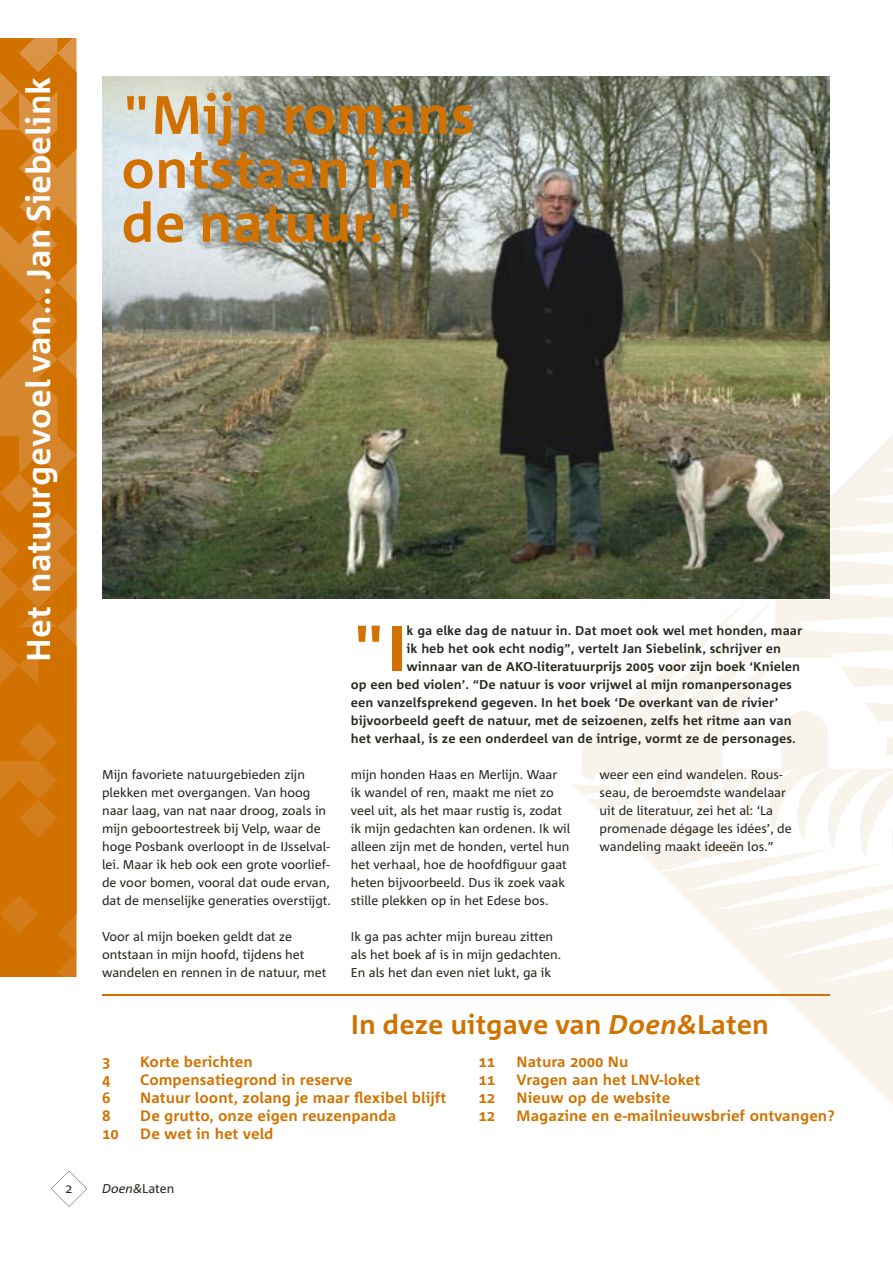
<style>
.page{position:relative;width:893px;height:1263px;background:#fff}
.page>*{position:absolute;margin:0;border:0;box-sizing:border-box;transform-origin:0 0}
.t1{font:64.35px "Agrofont Vet";color:#d17200}
.t2{font:54px/54px "Agrofont Vet";color:#d17200}
.t3{font:33px "Agrofont Vet";color:#fff}
.t4{font:27px "Agrofont Vet";color:#d17200}
.t5{font:15px "Agrofont Vet";color:#d17200}
.t6{font:12.75px/18px "Agrofont Normaal";color:#2b2b25}
.t7{font:12.75px "Agrofont Vet";color:#2b2b25}
.t8{font:12.75px "Agrofont Normaal Cursief";color:#2b2b25}
.s1{font-family:"Agrofont Vet Cursief"}
.s2{font-family:"Agrofont Normaal"}
</style>
<div class="page">
<svg style="left:659px;top:889px;width:234px;height:216px"></svg>
<svg style="left:572px;top:419px;width:321px;height:470px"></svg>
<img style="left:102px;top:77px;width:727px;height:522px">
<svg style="left:51px;top:1171px;width:36px;height:36px"></svg>
<svg style="left:0;top:38px;width:77px;height:939px;background:#d37911"></svg>
<hr style="left:102px;top:995px;width:727px;height:1px;background:#d17200">
<h3 class="t3" style="left:21px;top:662px;width:587px;rotate:-90deg">Het natuurgevoel van... Jan Siebelink</h3>
<h2 class="t2" style="left:121px;top:90px;width:355px">"Mijn romans ontstaan in de natuur."</h2>
<p class="t6" style="left:102px;top:766px;width:230px">Mijn favoriete natuurgebieden zijn plekken met overgangen. Van hoog naar laag, van nat naar droog, zoals in mijn geboortestreek bij Velp, waar de hoge Posbank overloopt in de IJsselval&shy;lei. Maar ik heb ook een grote voorlief&shy;de voor bomen, vooral dat oude ervan, dat de menselijke generaties overstijgt.</p>
<p class="t6" style="left:102px;top:928px;width:226px">Voor al mijn boeken geldt dat ze ontstaan in mijn hoofd, tijdens het wandelen en rennen in de natuur, met</p>
<h1 class="t1" style="left:351px;top:613px;width:57px">"I</h1>
<p class="t7" style="left:407px;top:623px;width:397px">k ga elke dag de natuur in. Dat moet ook wel met honden, maar</p>
<p class="t7" style="left:407px;top:641px;width:376px">ik heb het ook echt nodig”, vertelt Jan Siebelink, schrijver en</p>
<p class="t7" style="left:407px;top:659px;width:395px">winnaar van de AKO-literatuurprijs 2005 voor zijn boek ‘Knielen</p>
<p class="t7" style="left:351px;top:677px;width:443px">op een bed violen’. “De natuur is voor vrijwel al mijn romanpersonages</p>
<p class="t7" style="left:351px;top:695px;width:429px">een vanzelfsprekend gegeven. In het boek ‘De overkant van de rivier’</p>
<p class="t7" style="left:351px;top:713px;width:442px">bijvoorbeeld geeft de natuur, met de seizoenen, zelfs het ritme aan van</p>
<p class="t7" style="left:351px;top:731px;width:447px">het verhaal, is ze een onderdeel van de intrige, vormt ze de personages.</p>
<p class="t6" style="left:351px;top:766px;width:221px">mijn honden Haas en Merlijn. Waar ik wandel of ren, maakt me niet zo veel uit, als het maar rustig is, zodat ik mijn gedachten kan ordenen. Ik wil alleen zijn met de honden, vertel hun het verhaal, hoe de hoofdfiguur gaat heten bijvoorbeeld. Dus ik zoek vaak stille plekken op in het Edese bos.</p>
<p class="t6" style="left:351px;top:928px;width:212px">Ik ga pas achter mijn bureau zitten als het boek af is in mijn gedachten.<br>En als het dan even niet lukt, ga ik</p>
<p class="t6" style="left:600px;top:766px;width:194px">weer een eind wandelen. Rous&shy;seau, de beroemdste wandelaar uit de literatuur, zei het al: ‘La promenade dégage les idées’, de wandeling maakt ideeën los.”</p>
<h3 class="t4" style="left:351px;top:1010px;width:420px">In deze uitgave van <span class="s1">Doen&amp;</span>Laten</h3>
<p class="t5" style="left:102px;top:1053px;width:10px">3</p>
<p class="t5" style="left:140px;top:1053px;width:114px">Korte berichten</p>
<p class="t5" style="left:102px;top:1071px;width:10px">4</p>
<p class="t5" style="left:140px;top:1071px;width:214px">Compensatiegrond in reserve</p>
<p class="t5" style="left:102px;top:1089px;width:10px">6</p>
<p class="t5" style="left:140px;top:1089px;width:308px">Natuur loont, zolang je maar flexibel blijft</p>
<p class="t5" style="left:102px;top:1107px;width:10px">8</p>
<p class="t5" style="left:140px;top:1107px;width:258px">De grutto, onze eigen reuzenpanda</p>
<p class="t5" style="left:102px;top:1125px;width:18px">10</p>
<p class="t5" style="left:140px;top:1125px;width:135px">De wet in het veld</p>
<p class="t5" style="left:478px;top:1053px;width:18px">11</p>
<p class="t5" style="left:517px;top:1053px;width:113px">Natura 2000 Nu</p>
<p class="t5" style="left:478px;top:1071px;width:18px">11</p>
<p class="t5" style="left:517px;top:1071px;width:185px">Vragen aan het LNV-loket</p>
<p class="t5" style="left:478px;top:1089px;width:18px">12</p>
<p class="t5" style="left:517px;top:1089px;width:155px">Nieuw op de website</p>
<p class="t5" style="left:478px;top:1107px;width:18px">12</p>
<p class="t5" style="left:517px;top:1107px;width:320px">Magazine en e-mailnieuwsbrief ontvangen?</p>
<p class="t6" style="left:66px;top:1180px;width:8px">2</p>
<p class="t8" style="left:102px;top:1181px;width:74px">Doen&amp;<span class="s2">Laten</span></p>
</div>
